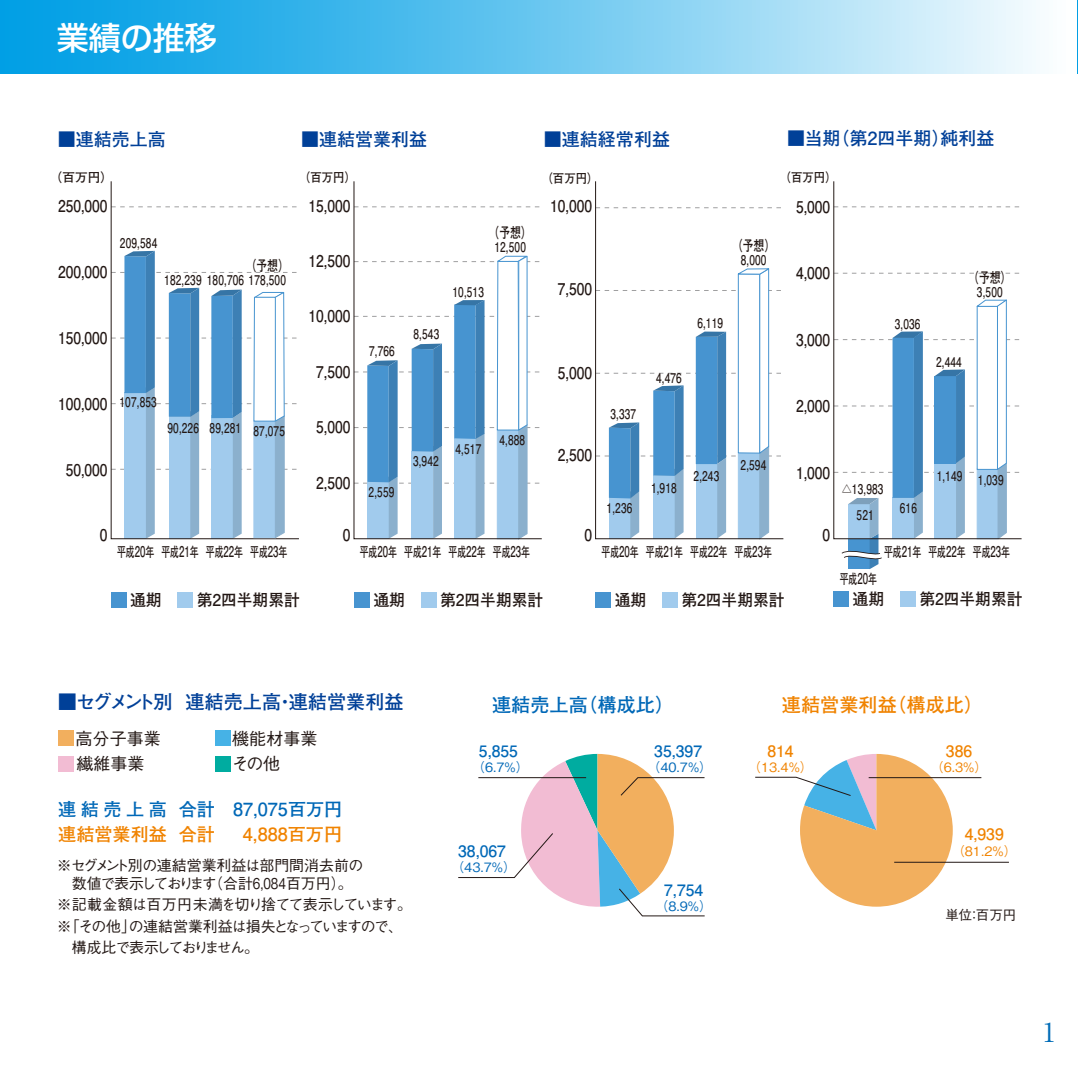
<style>
.page{position:relative;width:1078px;height:1078px;background:#fff}
.page>*{position:absolute;margin:0;border:0;box-sizing:border-box;transform-origin:0 0}
.t1{font:500 32px "Shin Go Pro";color:#fff}
.t2{font:26px "Ryumin Pro";color:#006cb7}
.t3{font:700 19.2px "Futo Go B101 Pro";color:#004098}
.t4{font:700 19.2px "Futo Go B101 Pro";color:#f08300}
.t5{font:700 19.2px "Futo Go B101 Pro";color:#0068b7}
.t6{font:700 18px "Futo Go B101 Pro";color:#004098}
.t7{font:700 18px "Futo Go B101 Pro";color:#f08300}
.t8{font:700 18px "Futo Go B101 Pro";color:#0068b7}
.t9{font:500 17px "Gothic BBB Pro";color:#231815}
.t10{font:700 16.2px "Futo Go B101 Pro";color:#231815;scale:.85 1}
.t11{font:700 16.2px "Futo Go B101 Pro";color:#231815}
.t12{font:700 15.8px "Futo Go B101 Pro";color:#0068b7}
.t13{font:700 15.8px "Futo Go B101 Pro";color:#f08300}
.t14{font:500 15px/21.2px "Gothic BBB Pro";letter-spacing:-.065em;color:#231815}
.t15{font:500 15px/17.8px "Gothic BBB Pro";letter-spacing:-.005em;color:#231815}
.t16{font:700 14.4px "Futo Go B101 Pro";color:#231815;scale:.75 1}
.t17{font:700 13.6px "Futo Go B101 Pro";color:#231815;scale:.65 1}
.t18{font:700 13.4px/26px "Futo Go B101 Pro";letter-spacing:.02em;color:#231815;text-align:center;scale:.75 1}
.t19{font:500 13.4px "Gothic BBB Pro";color:#231815}
.t20{font:500 12.8px "Gothic BBB Pro";color:#0068b7}
.t21{font:500 12.8px "Gothic BBB Pro";color:#f08300}
.t22{font:700 12.6px "Futo Go B101 Pro";color:#231815;scale:.9 1}
.t23{font:700 12.6px "Futo Go B101 Pro";color:#231815}
.s1{font-size:14.8px}
</style>
<div class="page">
<div style="left:0;top:0;width:1077px;height:74px;background:linear-gradient(to right,#0098e3,#f3fbfe)"></div>
<hr style="left:1077px;top:0;width:1px;height:74px;background:#009fe5">
<div style="left:58px;top:730px;width:16px;height:15px;background:#f2af5e"></div>
<div style="left:215px;top:730px;width:15px;height:15px;background:#46b2e6"></div>
<div style="left:58px;top:756px;width:15px;height:15px;background:#f2bcd3"></div>
<div style="left:215px;top:756px;width:15px;height:15px;background:#00aca0"></div>
<div style="left:354px;top:591px;width:15px;height:16px;background:#4794d0"></div>
<div style="left:421px;top:591px;width:15px;height:16px;background:#a1cbed"></div>
<div style="left:595px;top:591px;width:15px;height:16px;background:#4794d0"></div>
<div style="left:662px;top:591px;width:15px;height:16px;background:#a1cbed"></div>
<div style="left:833px;top:591px;width:15px;height:15px;background:#4794d0"></div>
<div style="left:900px;top:591px;width:15px;height:15px;background:#a1cbed"></div>
<div style="left:111px;top:591px;width:15px;height:16px;background:#4794d0"></div>
<div style="left:178px;top:591px;width:15px;height:16px;background:#a1cbed"></div>
<hr style="left:868px;top:777px;width:113px;height:1px;background:#231815">
<svg style="left:458px;top:753px;width:247px;height:163px"></svg>
<hr style="left:894px;top:861px;width:114px;height:1px;background:#231815">
<svg style="left:755px;top:754px;width:197px;height:152px"></svg>
<svg style="left:833px;top:539px;width:188px;height:30px"></svg>
<svg style="left:353px;top:181px;width:189px;height:358px"></svg>
<svg style="left:595px;top:181px;width:189px;height:358px"></svg>
<svg style="left:110px;top:181px;width:187px;height:358px"></svg>
<svg style="left:833px;top:181px;width:189px;height:358px"></svg>
<svg style="left:354px;top:254px;width:187px;height:286px"></svg>
<svg style="left:595px;top:267px;width:188px;height:273px"></svg>
<svg style="left:111px;top:251px;width:188px;height:288px"></svg>
<div style="left:254px;top:297px;width:21px;height:124px;background:#fff"></div>
<div style="left:253px;top:297px;width:23px;height:124px;border:1px solid #4794d0"></div>
<h1 class="t1" style="left:57px;top:12px;width:161px">業績の推移</h1>
<h3 class="t6" style="left:58px;top:125px;width:109px">■連結売上高</h3>
<p class="t23" style="left:50px;top:167px;width:65px">（百万円）</p>
<p class="t10" style="left:58px;top:193px;width:60px">250,000</p>
<h3 class="t6" style="left:301px;top:125px;width:127px">■連結営業利益</h3>
<p class="t22" style="left:299px;top:167px;width:65px">（百万円）</p>
<p class="t10" style="left:308px;top:193px;width:51px">15,000</p>
<h3 class="t6" style="left:544px;top:125px;width:127px">■連結経常利益</h3>
<p class="t22" style="left:541px;top:168px;width:65px">（百万円）</p>
<p class="t10" style="left:550px;top:193px;width:51px">10,000</p>
<h3 class="t6" style="left:787px;top:124px;width:209px">■当期（第2四半期）純利益</h3>
<p class="t22" style="left:779px;top:167px;width:65px">（百万円）</p>
<p class="t10" style="left:795px;top:194px;width:42px">5,000</p>
<p class="t10" style="left:58px;top:259px;width:60px">200,000</p>
<p class="t18" style="left:120px;top:228px;width:51px">209,584</p>
<p class="t16" style="left:245px;top:254px;width:60px">（予想）</p>
<p class="t18" style="left:164px;top:265px;width:164px">182,239 180,706 178,500</p>
<p class="t10" style="left:308px;top:248px;width:51px">12,500</p>
<p class="t18" style="left:452px;top:277px;width:44px">10,513</p>
<p class="t16" style="left:488px;top:221px;width:60px">（予想）</p>
<p class="t18" style="left:494px;top:232px;width:44px">12,500</p>
<p class="t16" style="left:731px;top:233px;width:60px">（予想）</p>
<p class="t18" style="left:740px;top:245px;width:36px">8,000</p>
<p class="t10" style="left:557px;top:276px;width:42px">7,500</p>
<p class="t10" style="left:795px;top:260px;width:42px">4,000</p>
<p class="t16" style="left:967px;top:266px;width:60px">（予想）</p>
<p class="t18" style="left:976px;top:277px;width:36px">3,500</p>
<p class="t10" style="left:58px;top:324px;width:60px">150,000</p>
<p class="t10" style="left:308px;top:303px;width:51px">10,000</p>
<p class="t10" style="left:316px;top:359px;width:42px">7,500</p>
<p class="t18" style="left:369px;top:336px;width:36px">7,766</p>
<p class="t18" style="left:413px;top:319px;width:36px">8,543</p>
<p class="t10" style="left:557px;top:360px;width:42px">5,000</p>
<p class="t18" style="left:697px;top:308px;width:36px">6,119</p>
<p class="t18" style="left:656px;top:363px;width:36px">4,476</p>
<p class="t10" style="left:795px;top:327px;width:42px">3,000</p>
<p class="t18" style="left:894px;top:309px;width:36px">3,036</p>
<p class="t18" style="left:935px;top:347px;width:36px">2,444</p>
<p class="t10" style="left:58px;top:390px;width:60px">100,000</p>
<p class="t10" style="left:66px;top:456px;width:51px">50,000</p>
<p class="t18" style="left:119px;top:387px;width:51px">107,853</p>
<p class="t18" style="left:167px;top:413px;width:44px">90,226</p>
<p class="t18" style="left:209px;top:413px;width:44px">89,281</p>
<p class="t18" style="left:253px;top:416px;width:44px">87,075</p>
<p class="t10" style="left:316px;top:414px;width:42px">5,000</p>
<p class="t10" style="left:316px;top:470px;width:42px">2,500</p>
<p class="t18" style="left:368px;top:477px;width:36px">2,559</p>
<p class="t18" style="left:413px;top:446px;width:36px">3,942</p>
<p class="t18" style="left:455px;top:434px;width:36px">4,517</p>
<p class="t18" style="left:499px;top:425px;width:36px">4,888</p>
<p class="t10" style="left:557px;top:442px;width:42px">2,500</p>
<p class="t18" style="left:610px;top:399px;width:36px">3,337</p>
<p class="t18" style="left:606px;top:493px;width:36px">1,236</p>
<p class="t18" style="left:651px;top:473px;width:36px">1,918</p>
<p class="t18" style="left:693px;top:461px;width:36px">2,243</p>
<p class="t18" style="left:740px;top:450px;width:36px">2,594</p>
<p class="t10" style="left:795px;top:393px;width:42px">2,000</p>
<p class="t10" style="left:795px;top:459px;width:42px">1,000</p>
<p class="t18" style="left:841px;top:474px;width:57px">△13,983<br>521</p>
<p class="t18" style="left:899px;top:493px;width:24px">616</p>
<p class="t18" style="left:936px;top:463px;width:91px">1,149 1,039</p>
<p class="t10" style="left:100px;top:522px;width:11px">0</p>
<p class="t10" style="left:342px;top:522px;width:11px">0</p>
<p class="t10" style="left:584px;top:522px;width:11px">0</p>
<p class="t10" style="left:822px;top:522px;width:11px">0</p>
<p class="t17" style="left:117px;top:540px;width:263px">平成<span class="s1">20</span>年 平成<span class="s1">21</span>年 平成<span class="s1">22</span>年 平成<span class="s1">23</span>年</p>
<p class="t17" style="left:360px;top:540px;width:263px">平成<span class="s1">20</span>年 平成<span class="s1">21</span>年 平成<span class="s1">22</span>年 平成<span class="s1">23</span>年</p>
<p class="t17" style="left:601px;top:540px;width:263px">平成<span class="s1">20</span>年 平成<span class="s1">21</span>年 平成<span class="s1">22</span>年 平成<span class="s1">23</span>年</p>
<p class="t17" style="left:883px;top:540px;width:195px">平成<span class="s1">21</span>年 平成<span class="s1">22</span>年 平成<span class="s1">23</span>年</p>
<p class="t17" style="left:839px;top:567px;width:59px">平成<span class="s1">20</span>年</p>
<p class="t11" style="left:130px;top:586px;width:33px">通期</p>
<p class="t11" style="left:197px;top:586px;width:105px">第2四半期累計</p>
<p class="t11" style="left:373px;top:586px;width:33px">通期</p>
<p class="t11" style="left:440px;top:586px;width:105px">第2四半期累計</p>
<p class="t11" style="left:614px;top:586px;width:33px">通期</p>
<p class="t11" style="left:681px;top:586px;width:105px">第2四半期累計</p>
<p class="t11" style="left:852px;top:586px;width:33px">通期</p>
<p class="t11" style="left:919px;top:586px;width:105px">第2四半期累計</p>
<h3 class="t3" style="left:58px;top:686px;width:347px">■セグメント別 連結売上高・連結営業利益</h3>
<p class="t9" style="left:76px;top:724px;width:87px">高分子事業</p>
<p class="t9" style="left:232px;top:724px;width:87px">機能材事業</p>
<p class="t9" style="left:76px;top:750px;width:70px">繊維事業</p>
<p class="t9" style="left:232px;top:750px;width:50px">その他</p>
<h3 class="t8" style="left:58px;top:795px;width:285px">連結売上高 合計 87,075百万円</h3>
<h3 class="t7" style="left:58px;top:819px;width:158px">連結営業利益 合計</h3>
<h3 class="t7" style="left:243px;top:820px;width:101px">4,888百万円</h3>
<p class="t15" style="left:57px;top:854px;width:308px">※セグメント別の連結営業利益は部門間消去前の　数値で表示しております（合計6,084百万円）。</p>
<p class="t14" style="left:57px;top:892px;width:357px">※記載金額は百万円未満を切り捨てて表示しています。※「その他」の連結営業利益は損失となっていますので、　構成比で表示しておりません。</p>
<h3 class="t5" style="left:492px;top:689px;width:184px">連結売上高（構成比）</h3>
<h3 class="t4" style="left:781px;top:689px;width:203px">連結営業利益（構成比）</h3>
<p class="t12" style="left:479px;top:738px;width:41px">5,855</p>
<p class="t20" style="left:472px;top:757px;width:58px">（6.7%）</p>
<p class="t12" style="left:458px;top:838px;width:49px">38,067</p>
<p class="t20" style="left:451px;top:857px;width:66px">（43.7%）</p>
<p class="t12" style="left:654px;top:738px;width:49px">35,397</p>
<p class="t20" style="left:647px;top:757px;width:66px">（40.7%）</p>
<p class="t12" style="left:664px;top:877px;width:41px">7,754</p>
<p class="t20" style="left:655px;top:895px;width:58px">（8.9%）</p>
<p class="t13" style="left:767px;top:738px;width:28px">814</p>
<p class="t21" style="left:748px;top:757px;width:66px">（13.4%）</p>
<p class="t13" style="left:945px;top:738px;width:28px">386</p>
<p class="t21" style="left:930px;top:757px;width:58px">（6.3%）</p>
<p class="t13" style="left:964px;top:821px;width:41px">4,939</p>
<p class="t21" style="left:951px;top:840px;width:66px">（81.2%）</p>
<p class="t19" style="left:945px;top:903px;width:72px">単位：百万円</p>
<h2 class="t2" style="left:1042px;top:1011px;width:14px">1</h2>
</div>
